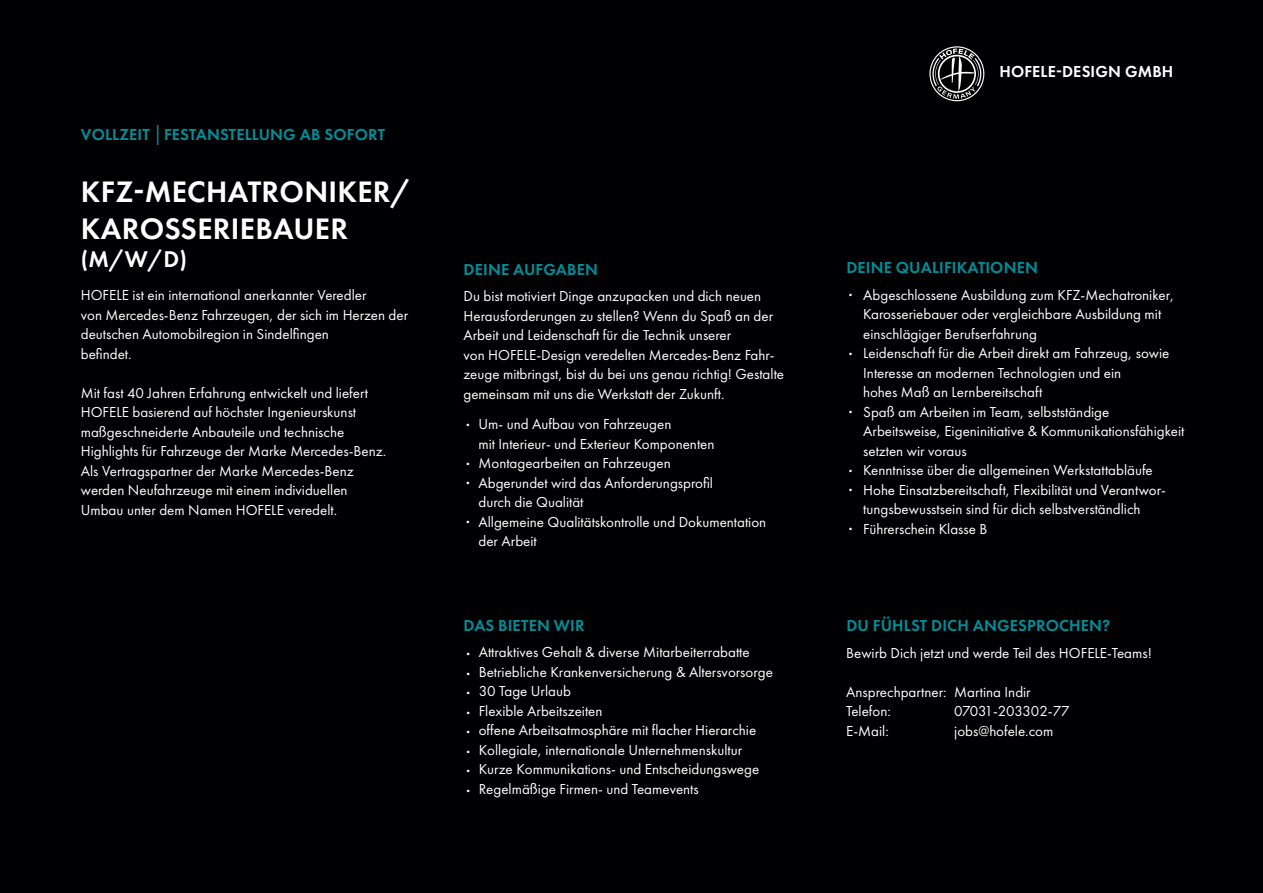
<style>
.page{position:relative;width:1263px;height:893px;background:#000002}
.page>*{position:absolute;margin:0;border:0;box-sizing:border-box;transform-origin:0 0}
.t1{font:600 30.75px/36.9px "Futura PT";letter-spacing:.01em;color:#fff}
.t2{font:600 23.7px "Futura PT";color:#fff}
.t3{font:600 16.5px "Futura PT";letter-spacing:.01em;color:#008f99}
.t4{font:600 16.5px "Futura PT";letter-spacing:.01em;color:#fff}
.t5{font:15px/19.5px "Futura PT";color:#fff}
.t6{font:15px "Futura PT";letter-spacing:-.02em;color:#fff}
.s1{font-family:"Arial";font-weight:400}
.s2{font-size:9px}
</style>
<div class="page">
<svg style="left:928px;top:45px;width:58px;height:58px"></svg>
<svg style="left:929px;top:46px;width:55px;height:55px"></svg>
<p class="t3" style="left:81px;top:124px;width:306px">VOLLZEIT <span class="s1">│</span>FESTANSTELLUNG AB SOFORT</p>
<p class="t1" style="left:81px;top:173px;width:331px">KFZ-MECHATRONIKER/<br>KAROSSERIEBAUER</p>
<p class="t2" style="left:81px;top:244px;width:108px">(M/W/D)</p>
<p class="t5" style="left:81px;top:286px;width:287px">HOFELE ist ein international anerkannter Veredler</p>
<p class="t5" style="left:81px;top:305px;width:329px">von Mercedes-Benz Fahrzeugen, der sich im Herzen der deutschen Automobilregion in Sindelfingen</p>
<p class="t5" style="left:81px;top:344px;width:52px">befindet.</p>
<p class="t5" style="left:81px;top:383px;width:289px">Mit fast 40 Jahren Erfahrung entwickelt und liefert</p>
<p class="t5" style="left:81px;top:403px;width:277px">HOFELE basierend auf höchster Ingenieurskunst</p>
<p class="t5" style="left:81px;top:422px;width:265px">maßgeschneiderte Anbauteile und technische</p>
<p class="t5" style="left:81px;top:442px;width:307px">Highlights für Fahrzeuge der Marke Mercedes-Benz.</p>
<p class="t5" style="left:81px;top:461px;width:274px">Als Vertragspartner der Marke Mercedes-Benz</p>
<p class="t5" style="left:81px;top:481px;width:268px">werden Neufahrzeuge mit einem individuellen</p>
<p class="t5" style="left:81px;top:500px;width:258px">Umbau unter dem Namen HOFELE veredelt.</p>
<p class="t4" style="left:999px;top:61px;width:175px">HOFELE-DESIGN GMBH</p>
<p class="t3" style="left:464px;top:259px;width:136px">DEINE AUFGABEN</p>
<p class="t5" style="left:463px;top:286px;width:299px">Du bist motiviert Dinge anzupacken und dich neuen</p>
<p class="t5" style="left:463px;top:306px;width:311px">Herausforderungen zu stellen? Wenn du Spaß an der</p>
<p class="t5" style="left:463px;top:325px;width:269px">Arbeit und Leidenschaft für die Technik unserer</p>
<p class="t5" style="left:463px;top:345px;width:322px">von HOFELE-Design veredelten Mercedes-Benz Fahr&shy;zeuge mitbringst, bist du bei uns genau richtig! Gestalte gemeinsam mit uns die Werkstatt der Zukunft.</p>
<p class="t5" style="left:463px;top:414px;width:209px"><span class="s2">•</span> Um- und Aufbau von Fahrzeugen</p>
<p class="t5" style="left:478px;top:434px;width:237px">mit Interieur- und Exterieur Komponenten</p>
<p class="t5" style="left:463px;top:453px;width:209px"><span class="s2">•</span> Montagearbeiten an Fahrzeugen</p>
<p class="t5" style="left:463px;top:473px;width:251px"><span class="s2">•</span> Abgerundet wird das Anforderungsprofil</p>
<p class="t5" style="left:478px;top:492px;width:106px">durch die Qualität</p>
<p class="t5" style="left:463px;top:512px;width:304px"><span class="s2">•</span> Allgemeine Qualitätskontrolle und Dokumentation</p>
<p class="t5" style="left:478px;top:531px;width:60px">der Arbeit</p>
<p class="t3" style="left:846px;top:258px;width:193px">DEINE QUALIFIKATIONEN</p>
<p class="t5" style="left:846px;top:285px;width:330px;text-align:center"><span class="s2">•</span> Abgeschlossene Ausbildung zum KFZ-Mechatroniker,<br>Karosseriebauer oder vergleichbare Ausbildung mit</p>
<p class="t5" style="left:863px;top:324px;width:175px">einschlägiger Berufserfahrung</p>
<p class="t5" style="left:863px;top:343px;width:308px;text-indent:-17px"><span class="s2">•</span> Leidenschaft für die Arbeit direkt am Fahrzeug, sowie<br>Interesse an modernen Technologien und ein</p>
<p class="t5" style="left:863px;top:382px;width:181px">hohes Maß an Lernbereitschaft</p>
<p class="t5" style="left:846px;top:402px;width:265px"><span class="s2">•</span> Spaß am Arbeiten im Team, selbstständige</p>
<p class="t5" style="left:863px;top:421px;width:323px">Arbeitsweise, Eigeninitiative &amp; Kommunikationsfähigkeit</p>
<p class="t5" style="left:863px;top:441px;width:105px">setzten wir voraus</p>
<p class="t5" style="left:846px;top:460px;width:308px"><span class="s2">•</span> Kenntnisse über die allgemeinen Werkstattabläufe</p>
<p class="t5" style="left:846px;top:480px;width:321px;text-align:center"><span class="s2">•</span> Hohe Einsatzbereitschaft, Flexibilität und Verantwor&shy;tungsbewusstsein sind für dich selbstverständlich</p>
<p class="t5" style="left:846px;top:519px;width:143px"><span class="s2">•</span> Führerschein Klasse B</p>
<p class="t3" style="left:464px;top:615px;width:122px">DAS BIETEN WIR</p>
<p class="t3" style="left:846px;top:615px;width:265px">DU FÜHLST DICH ANGESPROCHEN?</p>
<p class="t5" style="left:464px;top:642px;width:287px"><span class="s2">•</span> Attraktives Gehalt &amp; diverse Mitarbeiterrabatte</p>
<p class="t5" style="left:464px;top:662px;width:311px"><span class="s2">•</span> Betriebliche Krankenversicherung &amp; Altersvorsorge</p>
<p class="t5" style="left:464px;top:681px;width:109px"><span class="s2">•</span> 30 Tage Urlaub</p>
<p class="t5" style="left:464px;top:701px;width:140px"><span class="s2">•</span> Flexible Arbeitszeiten</p>
<p class="t5" style="left:464px;top:720px;width:294px"><span class="s2">•</span> offene Arbeitsatmosphäre mit flacher Hierarchie</p>
<p class="t5" style="left:464px;top:740px;width:280px"><span class="s2">•</span> Kollegiale, internationale Unternehmenskultur</p>
<p class="t5" style="left:464px;top:759px;width:297px"><span class="s2">•</span> Kurze Kommunikations- und Entscheidungswege</p>
<p class="t5" style="left:464px;top:779px;width:237px"><span class="s2">•</span> Regelmäßige Firmen- und Teamevents</p>
<p class="t5" style="left:846px;top:643px;width:307px">Bewirb Dich jetzt und werde Teil des HOFELE-Teams!</p>
<p class="t5" style="left:846px;top:682px;width:186px">Ansprechpartner: Martina Indir</p>
<p class="t5" style="left:846px;top:701px;width:46px">Telefon:</p>
<p class="t6" style="left:954px;top:702px;width:117px">07031-203302-77</p>
<p class="t5" style="left:846px;top:721px;width:44px">E-Mail:</p>
<p class="t5" style="left:954px;top:721px;width:101px">jobs@hofele.com</p>
</div>
